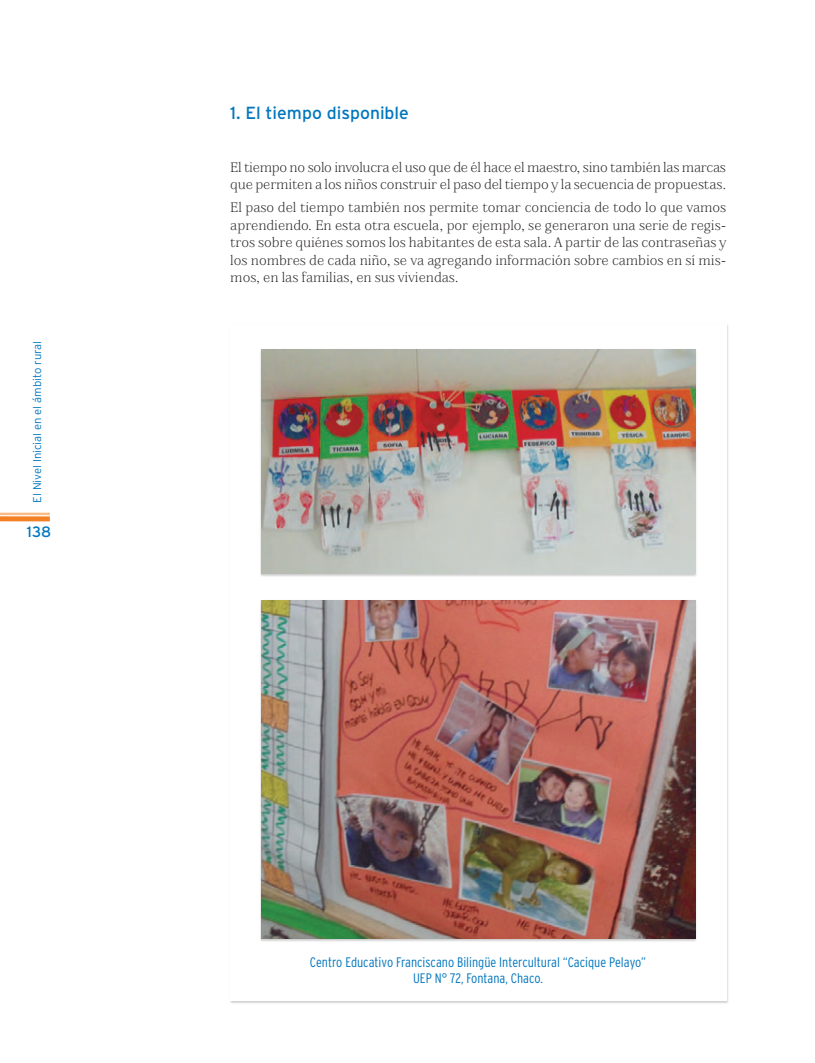
<style>
.page{position:relative;width:815px;height:1063px;background:#fff}
.page>*{position:absolute;margin:0;border:0;box-sizing:border-box;transform-origin:0 0}
.t1{font:17.5px "Interstate";color:#0076be}
.t2{font:15px "Interstate";color:#0076be}
.t3{font:300 13.75px/17.5px "AI Swan";letter-spacing:-.005em;color:#231f20}
.t4{font:300 condensed 13.75px/16.5px "Interstate";color:#0076be;text-align:center}
.t5{font:300 11.25px "Interstate";color:#0076be}
</style>
<div class="page">
<hr style="left:0;top:513px;width:50px;height:2px;background:#fbbb87">
<div style="left:0;top:516px;width:50px;height:5px;background:#f48026"></div>
<img style="left:261px;top:600px;width:434px;height:339px">
<img style="left:261px;top:349px;width:434px;height:225px">
<p class="t5" style="left:31px;top:503px;width:164px;rotate:-90deg">El Nivel Inicial en el ámbito rural</p>
<p class="t2" style="left:27px;top:524px;width:26px">138</p>
<p class="t1" style="left:230px;top:103px;width:180px">1. El tiempo disponible</p>
<p class="t3" style="left:230px;top:158px;width:497px">El tiempo no solo involucra el uso que de él hace el maestro, sino también las marcas que permiten a los niños construir el paso del tiempo y la secuencia de propuestas.</p>
<p class="t3" style="left:230px;top:199px;width:498px;text-align:justify">El paso del tiempo también nos permite tomar conciencia de todo lo que vamos aprendiendo. En esta otra escuela, por ejemplo, se generaron una serie de regis&shy;tros sobre quiénes somos los habitantes de esta sala. A partir de las contraseñas y los nombres de cada niño, se va agregando información sobre cambios en sí mis&shy;mos, en las familias, en sus viviendas.</p>
<p class="t4" style="left:310px;top:954px;width:338px">Centro Educativo Franciscano Bilingüe Intercultural “Cacique Pelayo”<br>UEP N° 72, Fontana, Chaco.</p>
</div>
